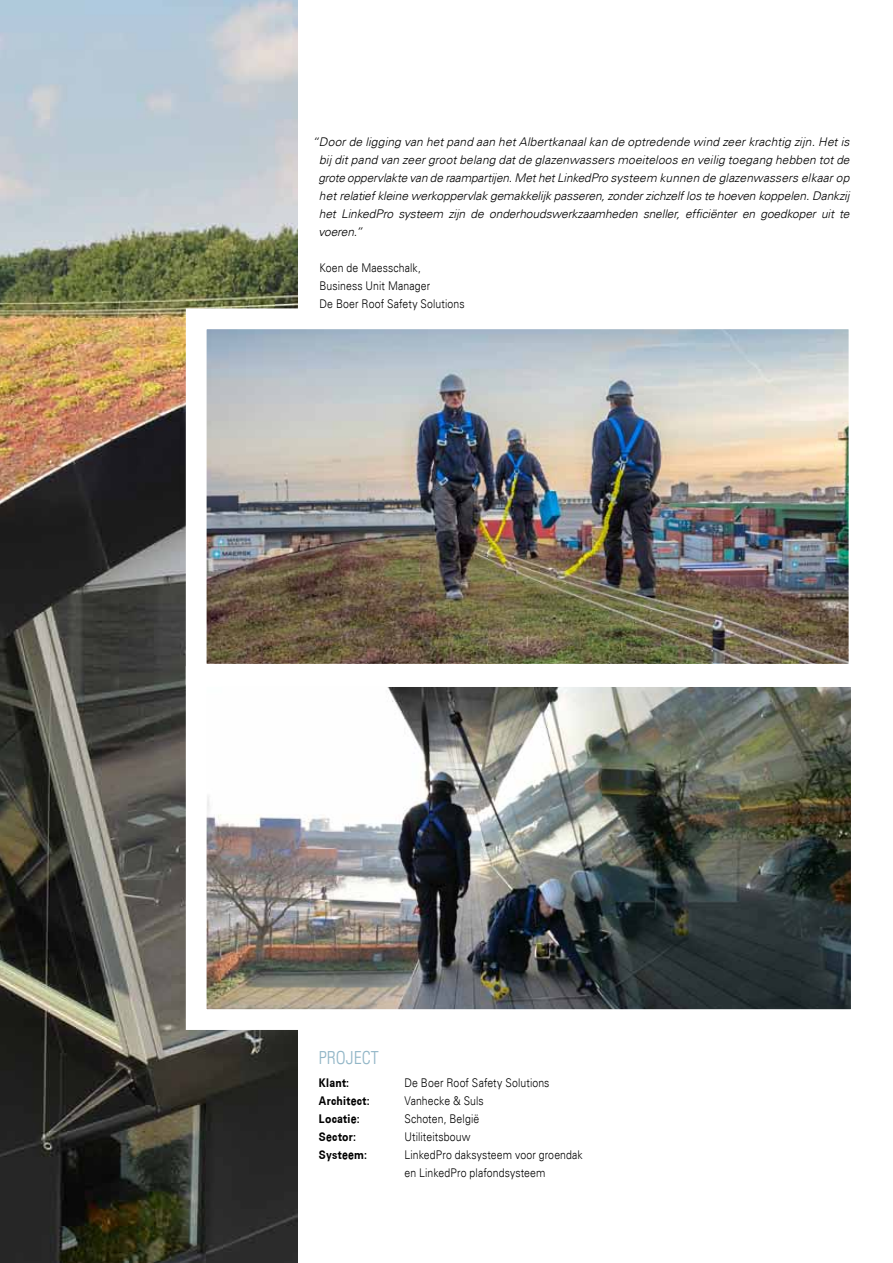
<style>
.page{position:relative;width:893px;height:1263px;background:#fff}
.page>*{position:absolute;margin:0;border:0;box-sizing:border-box;transform-origin:0 0}
.t1{font:300 condensed 18px "Univers LT";color:#92b6c7}
.t2{font:italic 300 12px/18px "Univers LT";letter-spacing:-.01em;color:#000;text-align:justify}
.t3{font:300 12px/18px "Univers LT";letter-spacing:.01em;color:#000;scale:.88 1}
.t4{font:700 12px "Univers CE";letter-spacing:.025em;color:#000;scale:.88 1}
</style>
<div class="page">
<img style="left:0;top:0;width:298px;height:1263px">
<img style="left:208px;top:330px;width:639px;height:333px">
<img style="left:208px;top:688px;width:642px;height:320px">
<p class="t2" style="left:318px;top:134px;width:533px;text-indent:-6px">“Door de ligging van het pand aan het Albertkanaal kan de optredende wind zeer krachtig zijn. Het is bij dit pand van zeer groot belang dat de glazenwassers moeiteloos en veilig toegang hebben tot de grote oppervlakte van de raampartijen. Met het LinkedPro systeem kunnen de glazenwassers elkaar op het relatief kleine werkoppervlak gemakkelijk passeren, zonder zichzelf los te hoeven koppelen. Dankzij het LinkedPro systeem zijn de onderhoudswerkzaamheden sneller, efficiënter en goedkoper uit te voeren.”</p>
<p class="t3" style="left:319px;top:260px;width:167px">Koen de Maesschalk,<br>Business Unit Manager<br>De Boer Roof Safety Solutions</p>
<h1 class="t1" style="left:319px;top:1048px;width:61px">PROJECT</h1>
<p class="t4" style="left:319px;top:1078px;width:36px">Klant:</p>
<p class="t3" style="left:404px;top:1074px;width:166px">De Boer Roof Safety Solutions</p>
<p class="t4" style="left:319px;top:1096px;width:59px">Architect:</p>
<p class="t3" style="left:404px;top:1092px;width:92px">Vanhecke &amp; Suls</p>
<p class="t4" style="left:319px;top:1114px;width:48px">Locatie:</p>
<p class="t3" style="left:404px;top:1110px;width:87px">Schoten, België</p>
<p class="t4" style="left:319px;top:1132px;width:44px">Sector:</p>
<p class="t3" style="left:404px;top:1128px;width:77px">Utiliteitsbouw</p>
<p class="t4" style="left:319px;top:1150px;width:56px">Systeem:</p>
<p class="t3" style="left:404px;top:1146px;width:204px">LinkedPro daksysteem voor groendak en LinkedPro plafondsysteem</p>
</div>
